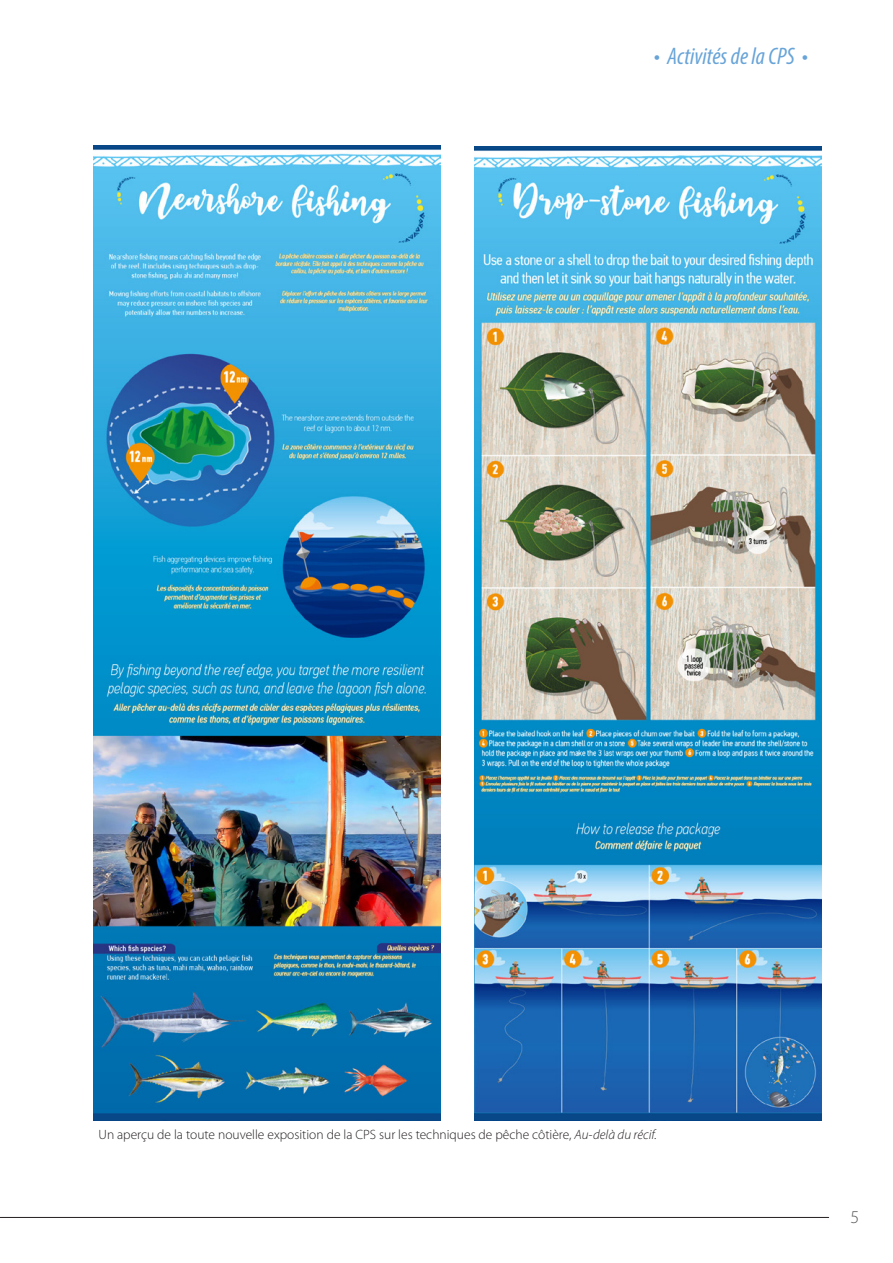
<style>
.page{position:relative;width:893px;height:1263px;background:#fff}
.page>*{position:absolute;margin:0;border:0;box-sizing:border-box;transform-origin:0 0}
.t1{font:italic condensed 24px "Myriad Pro";color:#68a4d8}
.t2{font:300 18px "Myriad Pro";color:#57585a}
.caption_Figure{font:300 13.5px "Myriad Pro";color:#231f20}
.s1{font-style:italic}
</style>
<div class="page">
<hr style="left:0;top:1217px;width:829px;height:1px;background:#231f20">
<img style="left:475px;top:147px;width:346px;height:973px">
<img style="left:93px;top:145px;width:347px;height:975px">
<h1 class="t1" style="left:654px;top:41px;width:155px">• Activités de la CPS •</h1>
<p class="caption_Figure" style="left:99px;top:1126px;width:560px">Un aperçu de la toute nouvelle exposition de la CPS sur les techniques de pêche côtière, <span class="s1">Au-delà du récif.</span></p>
<h2 class="t2" style="left:850px;top:1206px;width:10px">5</h2>
</div>
